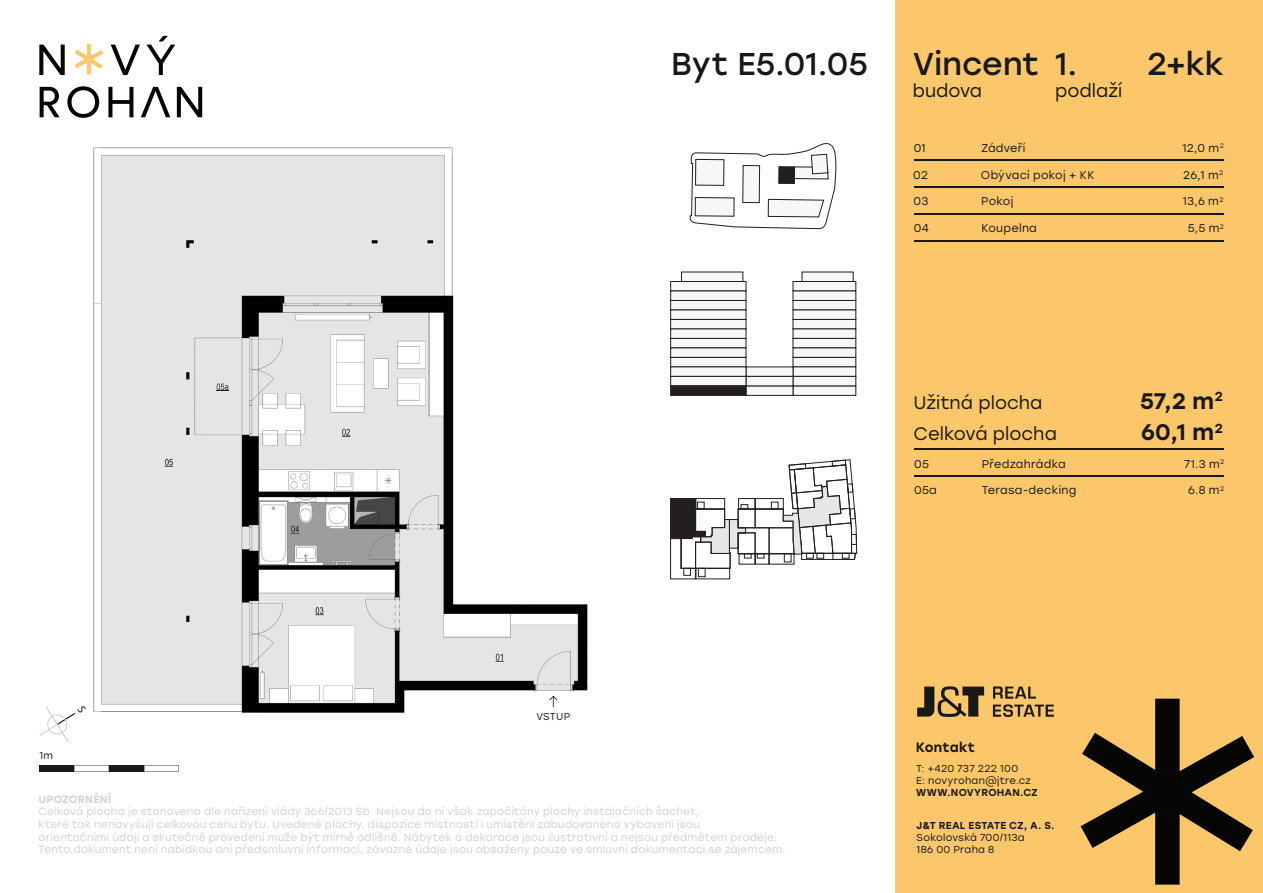
<style>
.page{position:relative;width:1263px;height:893px;background:#fff}
.page>*{position:absolute;margin:0;border:0;box-sizing:border-box;transform-origin:0 0}
.t1{font:31.5px "Stolzl";color:#171817}
.t2{font:500 22.5px/31.3px "Stolzl";color:#171817}
.t3{font:18px/31.3px "Stolzl";letter-spacing:.005em;color:#171817}
.t4{font:500 13.5px "Stolzl";letter-spacing:.02em;color:#171817}
.t5{font:11.25px "Stolzl";letter-spacing:.025em;color:#171817}
.t6{font:10.5px/12.6px "Stolzl";letter-spacing:.025em;color:#d2d1d1}
.t7{font:500 10.5px "Stolzl";letter-spacing:.03em;color:#d2d1d1}
.t8{font:10.05px/12px "Stolzl";letter-spacing:.025em;color:#171817}
.t9{font:500 10.05px "Stolzl";letter-spacing:.02em;color:#171817}
.t10{font:10.05px "Stolzl";letter-spacing:.02em;color:#211e1e}
</style>
<div class="page">
<svg style="left:39px;top:45px;width:26px;height:30px"></svg>
<svg style="left:146px;top:36px;width:29px;height:39px"></svg>
<svg style="left:75px;top:44px;width:28px;height:30px"></svg>
<svg style="left:111px;top:45px;width:29px;height:30px"></svg>
<svg style="left:40px;top:87px;width:20px;height:30px"></svg>
<svg style="left:67px;top:86px;width:32px;height:32px"></svg>
<svg style="left:108px;top:87px;width:25px;height:30px"></svg>
<svg style="left:177px;top:87px;width:25px;height:30px"></svg>
<svg style="left:141px;top:87px;width:29px;height:30px"></svg>
<div style="left:793px;top:281px;width:63px;height:10px;background:#f7f7f8;border:1px solid #211e1e"></div>
<div style="left:802px;top:272px;width:51px;height:10px;background:#f7f7f8;border:1px solid #211e1e"></div>
<div style="left:793px;top:291px;width:63px;height:10px;background:#f7f7f8"></div>
<div style="left:793px;top:300px;width:63px;height:10px;background:#f7f7f8;border:1px solid #211e1e"></div>
<div style="left:793px;top:310px;width:63px;height:10px;background:#f7f7f8"></div>
<div style="left:793px;top:319px;width:63px;height:10px;background:#f7f7f8;border:1px solid #211e1e"></div>
<div style="left:793px;top:329px;width:63px;height:10px;background:#f7f7f8"></div>
<div style="left:793px;top:338px;width:63px;height:10px;background:#f7f7f8;border:1px solid #211e1e"></div>
<div style="left:793px;top:348px;width:63px;height:10px;background:#f7f7f8"></div>
<div style="left:793px;top:357px;width:63px;height:10px;background:#f7f7f8;border:1px solid #211e1e"></div>
<div style="left:793px;top:367px;width:63px;height:10px;background:#f7f7f8"></div>
<div style="left:793px;top:386px;width:63px;height:10px;background:#f7f7f8;border:1px solid #211e1e"></div>
<div style="left:746px;top:367px;width:47px;height:10px;background:#f7f7f8"></div>
<div style="left:746px;top:386px;width:47px;height:10px;background:#f7f7f8;border:1px solid #211e1e"></div>
<div style="left:670px;top:281px;width:76px;height:10px;background:#f7f7f8;border:1px solid #211e1e"></div>
<div style="left:681px;top:272px;width:62px;height:10px;background:#f7f7f8;border:1px solid #211e1e"></div>
<div style="left:670px;top:291px;width:76px;height:10px;background:#f7f7f8"></div>
<div style="left:670px;top:300px;width:76px;height:10px;background:#f7f7f8;border:1px solid #211e1e"></div>
<div style="left:670px;top:310px;width:76px;height:10px;background:#f7f7f8"></div>
<div style="left:670px;top:319px;width:76px;height:10px;background:#f7f7f8;border:1px solid #211e1e"></div>
<div style="left:670px;top:329px;width:76px;height:10px;background:#f7f7f8"></div>
<div style="left:670px;top:338px;width:76px;height:10px;background:#f7f7f8;border:1px solid #211e1e"></div>
<div style="left:670px;top:348px;width:76px;height:10px;background:#f7f7f8"></div>
<div style="left:670px;top:357px;width:76px;height:10px;background:#f7f7f8;border:1px solid #211e1e"></div>
<div style="left:670px;top:367px;width:76px;height:10px;background:#f7f7f8"></div>
<div style="left:793px;top:376px;width:63px;height:10px;background:#f7f7f8;border:1px solid #211e1e"></div>
<div style="left:746px;top:376px;width:47px;height:10px;background:#f7f7f8;border:1px solid #211e1e"></div>
<div style="left:670px;top:376px;width:76px;height:10px;background:#f7f7f8;border:1px solid #211e1e"></div>
<div style="left:670px;top:386px;width:76px;height:10px;background:#231f20;border:1px solid #211e1e"></div>
<div style="left:895px;top:0;width:368px;height:893px;background:#fbc76a"></div>
<hr style="left:914px;top:159px;width:309px;height:1px;background:#171817">
<hr style="left:914px;top:187px;width:309px;height:1px;background:#171817">
<hr style="left:914px;top:213px;width:309px;height:1px;background:#171817">
<hr style="left:914px;top:240px;width:310px;height:1px;background:#171817">
<hr style="left:914px;top:475px;width:310px;height:1px;background:#171817">
<svg style="left:917px;top:686px;width:67px;height:31px"></svg>
<svg style="left:993px;top:686px;width:61px;height:31px"></svg>
<hr style="left:914px;top:448px;width:309px;height:1px;background:#171817">
<svg style="left:689px;top:143px;width:148px;height:86px"></svg>
<svg style="left:1080px;top:699px;width:174px;height:186px"></svg>
<svg style="left:670px;top:459px;width:187px;height:120px"></svg>
<div style="left:39px;top:765px;width:35px;height:7px;background:#171817"></div>
<svg style="left:74px;top:765px;width:35px;height:7px"></svg>
<div style="left:109px;top:765px;width:35px;height:7px;background:#171817"></div>
<svg style="left:144px;top:765px;width:35px;height:7px"></svg>
<img style="left:93px;top:147px;width:495px;height:566px">
<svg style="left:216px;top:383px;width:13px;height:9px"></svg>
<svg style="left:549px;top:696px;width:8px;height:11px"></svg>
<svg style="left:39px;top:706px;width:36px;height:36px"></svg>
<h1 class="t1" style="left:671px;top:42px;width:198px">Byt E5.01.05</h1>
<h1 class="t1" style="left:913px;top:42px;width:128px">Vincent</h1>
<h1 class="t1" style="left:1147px;top:42px;width:78px">2+kk</h1>
<h3 class="t3" style="left:913px;top:74px;width:71px">budova</h3>
<h1 class="t1" style="left:1055px;top:42px;width:23px">1.</h1>
<h3 class="t3" style="left:1055px;top:74px;width:69px">podlaží</h3>
<p class="t5" style="left:914px;top:140px;width:13px">01</p>
<p class="t5" style="left:981px;top:140px;width:46px">Zádveří</p>
<p class="t5" style="left:1182px;top:140px;width:43px">12,0 m<sup>2</sup></p>
<p class="t5" style="left:913px;top:167px;width:16px">02</p>
<p class="t5" style="left:981px;top:167px;width:115px">Obývací pokoj + KK</p>
<p class="t5" style="left:1183px;top:167px;width:42px">26,1 m<sup>2</sup></p>
<p class="t5" style="left:913px;top:194px;width:16px">03</p>
<p class="t5" style="left:981px;top:194px;width:34px">Pokoj</p>
<p class="t5" style="left:1183px;top:194px;width:42px">13,6 m<sup>2</sup></p>
<p class="t5" style="left:914px;top:221px;width:17px">04</p>
<p class="t5" style="left:981px;top:221px;width:57px">Koupelna</p>
<p class="t5" style="left:1188px;top:221px;width:38px">5,5 m<sup>2</sup></p>
<h3 class="t3" style="left:914px;top:386px;width:145px">Užitná plocha<br>Celková plocha</h3>
<h2 class="t2" style="left:1140px;top:384px;width:84px">57,2 m<sup>2<br></sup>60,1 m<sup>2</sup></h2>
<p class="t5" style="left:914px;top:456px;width:16px">05</p>
<p class="t5" style="left:982px;top:456px;width:85px">Předzahrádka</p>
<p class="t5" style="left:1184px;top:456px;width:41px">71.3 m<sup>2</sup></p>
<p class="t5" style="left:914px;top:482px;width:24px">05a</p>
<p class="t5" style="left:982px;top:482px;width:96px">Terasa-decking</p>
<p class="t5" style="left:1188px;top:482px;width:37px">6.8 m<sup>2</sup></p>
<p class="t8" style="left:39px;top:749px;width:15px">1m</p>
<p class="t10" style="left:536px;top:710px;width:36px">VSTUP</p>
<p class="t7" style="left:39px;top:792px;width:74px">UPOZORNĚNÍ</p>
<p class="t6" style="left:39px;top:805px;width:748px">Celková plocha je stanovena dle nařízení vlády 366/2013 Sb. Nejsou do ní však započítány plochy instalačních šachet,<br>které tak nenavyšují celkovou cenu bytu. Uvedené plochy, dispozice místností i umístění zabudovaného vybavení jsou<br>orientačními údaji a skutečné provedení muže být mírně odlišné. Nábytek a dekorace jsou ilustrativní a nejsou předmětem prodeje.<br>Tento dokument není nabídkou ani předsmluvní informací, závazné údaje jsou obsaženy pouze ve smluvní dokumentaci se zájemcem.</p>
<p class="t4" style="left:916px;top:737px;width:61px">Kontakt</p>
<p class="t8" style="left:916px;top:762px;width:116px">T: +420 737 222 100<br>E: novyrohan@jtre.cz</p>
<p class="t9" style="left:916px;top:785px;width:123px">WWW.NOVYROHAN.CZ</p>
<p class="t9" style="left:917px;top:818px;width:139px">J&amp;T REAL ESTATE CZ, A. S.</p>
<p class="t8" style="left:917px;top:831px;width:110px">Sokolovská 700/113a<br>186 00 Praha 8</p>
</div>
